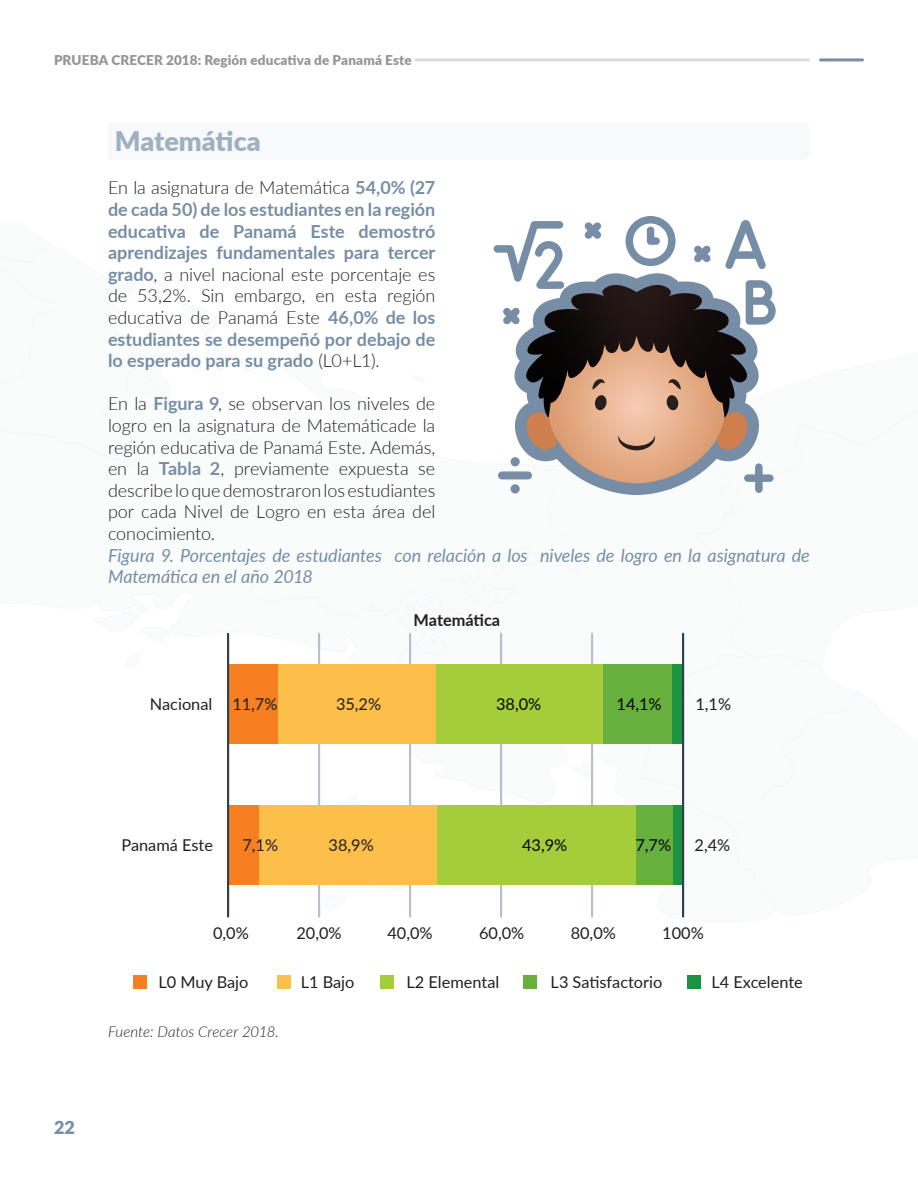
<style>
.page{position:relative;width:918px;height:1188px;background:#fff}
.page>*{position:absolute;margin:0;border:0;box-sizing:border-box;transform-origin:0 0}
.Materias{font:900 27px "Lato";letter-spacing:-.005em;color:#a0afc1}
.Cuerpos_de_texto_2_c{font:700 18px/21.6px "Lato";color:#778da6;text-align:justify}
.Cuerpos_de_texto_2_c-2{font:300 18px/21.6px "Lato";letter-spacing:-.01em;color:#231f20;text-align:justify}
.Figuras{font:italic 18px/21.6px "Lato";letter-spacing:-.005em;color:#778da6}
.t1{font:900 18px "Lato";color:#778da6}
.t2{font:16.35px "Lato";color:#231f20}
.t3{font:16.35px "Lato";color:#040503}
.t4{font:700 16.35px "Lato";letter-spacing:-.005em;color:#231f20}
.Fuentes_Tablas_figur{font:italic 300 15px "Lato";color:#231f20}
.t5{font:900 13.5px "Lato";letter-spacing:.01em;color:#939598}
.s1{font-weight:300;color:#231f20}
.s2{font-weight:700;color:#778da6}
</style>
<div class="page">
<hr style="left:416px;top:58px;width:392px;height:3px;background:#d6dde4">
<hr style="left:821px;top:58px;width:41px;height:3px;background:#778da6">
<svg style="left:399px;top:622px;width:104px;height:33px"></svg>
<svg style="left:120px;top:356px;width:460px;height:266px"></svg>
<svg style="left:64px;top:251px;width:163px;height:209px"></svg>
<svg style="left:138px;top:280px;width:94px;height:92px"></svg>
<svg style="left:238px;top:358px;width:22px;height:16px"></svg>
<svg style="left:94px;top:604px;width:77px;height:39px"></svg>
<svg style="left:300px;top:795px;width:109px;height:116px"></svg>
<svg style="left:639px;top:654px;width:278px;height:261px"></svg>
<svg style="left:412px;top:375px;width:13px;height:7px"></svg>
<div style="left:672px;top:806px;width:11px;height:79px;background:#1f9242"></div>
<div style="left:672px;top:664px;width:11px;height:80px;background:#1f9242"></div>
<hr style="left:318px;top:634px;width:2px;height:283px;background:#b6bfd1">
<hr style="left:409px;top:634px;width:2px;height:283px;background:#b6bfd1">
<hr style="left:500px;top:634px;width:2px;height:283px;background:#b6bfd1">
<hr style="left:591px;top:634px;width:2px;height:283px;background:#b6bfd1">
<div style="left:134px;top:975px;width:13px;height:13px;background:#f57f21"></div>
<div style="left:277px;top:975px;width:13px;height:13px;background:#fcbf49"></div>
<div style="left:381px;top:975px;width:13px;height:13px;background:#a4cd39"></div>
<div style="left:524px;top:975px;width:13px;height:13px;background:#67b03e"></div>
<div style="left:687px;top:975px;width:13px;height:13px;background:#1f9242"></div>
<div style="left:228px;top:806px;width:32px;height:79px;background:#f57f21"></div>
<div style="left:260px;top:806px;width:178px;height:79px;background:#fcbf49"></div>
<div style="left:437px;top:806px;width:201px;height:79px;background:#a4cd39"></div>
<div style="left:637px;top:806px;width:36px;height:79px;background:#67b03e"></div>
<div style="left:228px;top:664px;width:50px;height:80px;background:#f57f21"></div>
<div style="left:278px;top:664px;width:158px;height:80px;background:#fcbf49"></div>
<div style="left:436px;top:664px;width:167px;height:80px;background:#a4cd39"></div>
<div style="left:603px;top:664px;width:69px;height:80px;background:#67b03e"></div>
<hr style="left:227px;top:634px;width:2px;height:283px;background:#2e4150">
<hr style="left:682px;top:634px;width:2px;height:283px;background:#2e4150">
<svg style="left:494px;top:216px;width:282px;height:277px"></svg>
<p class="t5" style="left:54px;top:50px;width:359px">PRUEBA CRECER 2018: Región educativa de Panamá Este</p>
<p class="Materias" style="left:115px;top:121px;width:148px">Matemática</p>
<p class="Cuerpos_de_texto_2_c" style="left:108px;top:176px;width:329px"><span class="s1">En la asignatura de Matemática</span> 54,0% (27 de cada 50) de los estudiantes en la región educativa de Panamá Este demostró aprendizajes fundamentales para tercer grado<span class="s1">, a nivel nacional este porcentaje es de 53,2%. Sin embargo, en esta región educativa de Panamá Este</span> 46,0% de los estudiantes se desempeñó por debajo de lo esperado para su grado <span class="s1">(L0+L1).</span></p>
<p class="Cuerpos_de_texto_2_c-2" style="left:108px;top:392px;width:329px">En la <span class="s2">Figura 9</span>, se observan los niveles de logro en la asignatura de Matemáticade la región educativa de Panamá Este. Además, en la <span class="s2">Tabla 2</span>, previamente expuesta se describe lo que demostraron los estudiantes por cada Nivel de Logro en esta área del conocimiento.</p>
<p class="Figuras" style="left:108px;top:544px;width:703px">Figura 9. Porcentajes de estudiantes con relación a los niveles de logro en la asignatura de<br>Matemática en el año 2018</p>
<p class="t4" style="left:414px;top:608px;width:88px">Matemática</p>
<p class="t2" style="left:150px;top:692px;width:64px">Nacional</p>
<p class="t2" style="left:695px;top:692px;width:37px">1,1%</p>
<p class="t2" style="left:232px;top:692px;width:47px">11,7%</p>
<p class="t2" style="left:336px;top:692px;width:47px">35,2%</p>
<p class="t3" style="left:496px;top:692px;width:47px">38,0%</p>
<p class="t3" style="left:617px;top:692px;width:47px">14,1%</p>
<p class="t2" style="left:122px;top:833px;width:93px">Panamá Este</p>
<p class="t2" style="left:695px;top:833px;width:37px">2,4%</p>
<p class="t2" style="left:242px;top:833px;width:37px">7,1%</p>
<p class="t2" style="left:329px;top:833px;width:47px">38,9%</p>
<p class="t3" style="left:522px;top:833px;width:47px">43,9%</p>
<p class="t3" style="left:635px;top:833px;width:37px">7,7%</p>
<p class="t2" style="left:213px;top:921px;width:37px">0,0%</p>
<p class="t2" style="left:296px;top:921px;width:47px">20,0%</p>
<p class="t2" style="left:387px;top:921px;width:47px">40,0%</p>
<p class="t2" style="left:479px;top:921px;width:47px">60,0%</p>
<p class="t2" style="left:571px;top:921px;width:47px">80,0%</p>
<p class="t2" style="left:662px;top:921px;width:43px">100%</p>
<p class="t2" style="left:158px;top:970px;width:92px">L0 Muy Bajo</p>
<p class="t2" style="left:301px;top:970px;width:55px">L1 Bajo</p>
<p class="t2" style="left:407px;top:970px;width:94px">L2 Elemental</p>
<p class="t2" style="left:551px;top:970px;width:113px">L3 Satisfactorio</p>
<p class="t2" style="left:711px;top:970px;width:93px">L4 Excelente</p>
<p class="t1" style="left:54px;top:1114px;width:22px">22</p>
<p class="Fuentes_Tablas_figur" style="left:108px;top:1021px;width:172px">Fuente: Datos Crecer 2018.</p>
</div>
